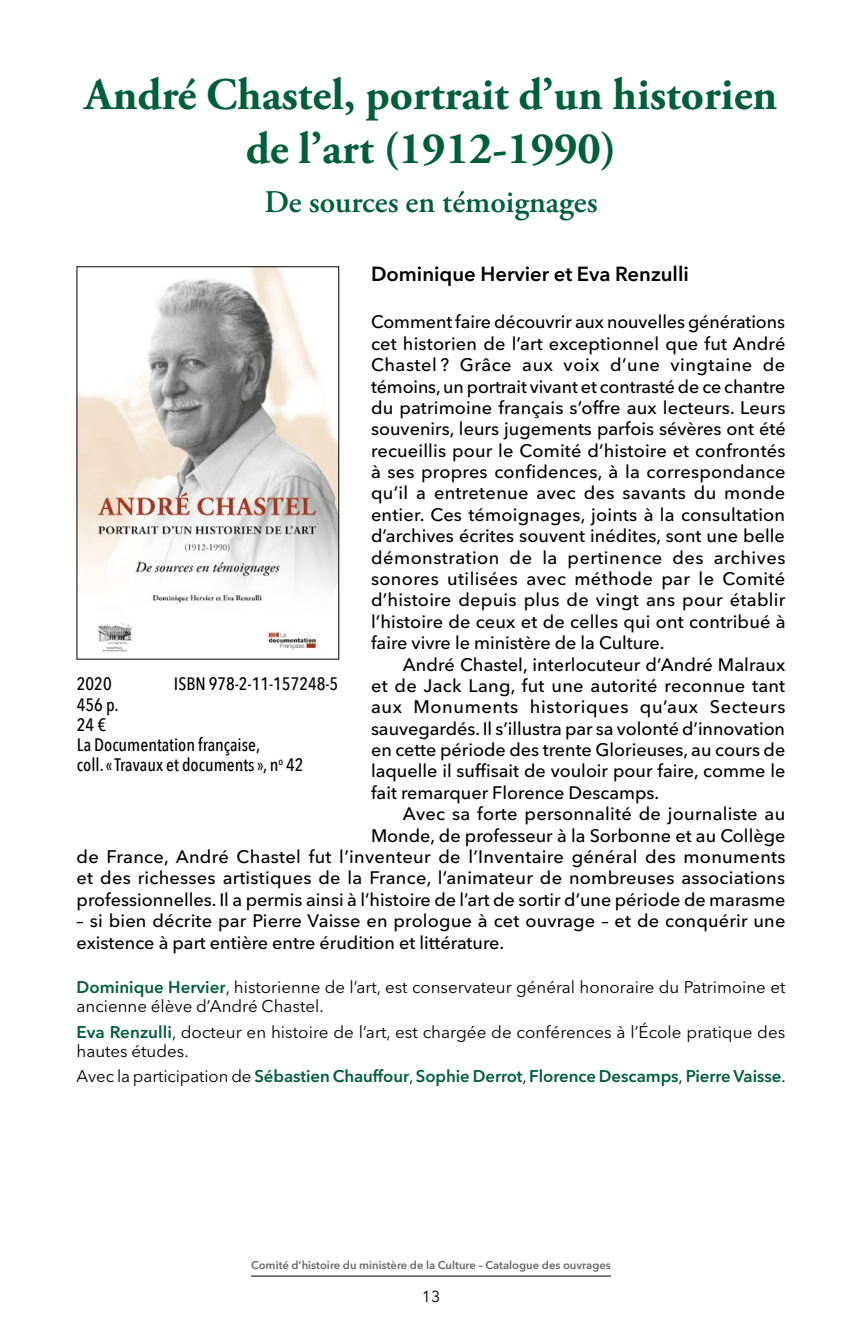
<style>
.page{position:relative;width:862px;height:1340px;background:#fff}
.page>*{position:absolute;margin:0;border:0;box-sizing:border-box;transform-origin:0 0}
._01-Titre{font:700 45px/54px "Adobe Garamond Pro";color:#005f3b;text-align:center}
._01-Titre-2{font:600 31.5px "Adobe Garamond Pro";color:#005f3b}
._02-Auteur{font:600 20.25px "Avenir Next LT Pro";color:#000}
._03-Résumé{font:500 18px/21.4px "Avenir Next LT Pro";color:#000;text-align:justify}
._03-Résumé-Début{font:500 18px/21.4px "Avenir Next LT Pro";letter-spacing:.005em;color:#000;text-align:justify}
._05-ref{font:500 18px "Avenir Next Condensed";color:#000}
._04-Auteurs_réf{font:16.88px/19.1px "Avenir Next LT Pro";color:#000}
._04-Auteurs_ref_suite{font:16.88px/19.1px "Avenir Next LT Pro";letter-spacing:.005em;color:#000}
._04-Auteurs_ref_suite-2{font:600 16.88px "Avenir Next LT Pro";letter-spacing:-.005em;color:#005f3b}
.t1{font:15.75px "Avenir Next LT Pro";color:#000}
.t2{font:600 11.25px "Avenir Next LT Pro";color:#686868}
.s1{font-weight:600;color:#005f3b}
.s2{font-weight:400;color:#000}
</style>
<div class="page">
<hr style="left:251px;top:1275px;width:359px;height:1px;background:#000">
<img style="left:79px;top:268px;width:258px;height:384px">
<p class="_01-Titre" style="left:85px;top:69px;width:693px">André Chastel, portrait d’un historien de l’art (1912-1990)</p>
<p class="_01-Titre-2" style="left:264px;top:184px;width:334px">De sources en témoignages</p>
<p class="_02-Auteur" style="left:371px;top:262px;width:319px">Dominique Hervier et Eva Renzulli</p>
<p class="_03-Résumé-Début" style="left:371px;top:311px;width:416px">Comment faire découvrir aux nouvelles générations cet historien de l’art exceptionnel que fut André Chastel ? Grâce aux voix d’une vingtaine de témoins, un portrait vivant et contrasté de ce chantre du patrimoine français s’offre aux lecteurs. Leurs souvenirs, leurs jugements parfois sévères ont été recueillis pour le Comité d’histoire et confrontés à ses propres confidences, à la correspondance qu’il a entretenue avec des savants du monde entier. Ces témoignages, joints à la consultation d’archives écrites souvent inédites, sont une belle démonstration de la pertinence des archives sonores utilisées avec méthode par le Comité d’histoire depuis plus de vingt ans pour établir l’histoire de ceux et de celles qui ont contribué à faire vivre le ministère de la Culture.</p>
<p class="_03-Résumé" style="left:371px;top:653px;width:416px;text-indent:32px">André Chastel, interlocuteur d’André Malraux et de Jack Lang, fut une autorité reconnue tant aux Monuments historiques qu’aux Secteurs sauvegardés. Il s’illustra par sa volonté d’innovation en cette période des trente Glorieuses, au cours de laquelle il suffisait de vouloir pour faire, comme le fait remarquer Florence Descamps.</p>
<p class="_03-Résumé" style="left:77px;top:803px;width:710px;text-align:right">Avec sa forte personnalité de journaliste au<br>Monde, de professeur à la Sorbonne et au Collège<br>de France, André Chastel fut l’inventeur de l’Inventaire général des monuments et des richesses artistiques de la France, l’animateur de nombreuses associations professionnelles. Il a permis ainsi à l’histoire de l’art de sortir d’une période de marasme</p>
<p class="_03-Résumé" style="left:77px;top:910px;width:710px">– si bien décrite par Pierre Vaisse en prologue à cet ouvrage – et de conquérir une existence à part entière entre érudition et littérature.</p>
<p class="_04-Auteurs_réf" style="left:77px;top:977px;width:709px"><span class="s1">Dominique Hervier</span>, historienne de l’art, est conservateur général honoraire du Patrimoine et ancienne élève d’André Chastel.</p>
<p class="_04-Auteurs_ref_suite" style="left:77px;top:1022px;width:710px"><span class="s1">Eva Renzulli</span>, docteur en histoire de l’art, est chargée de conférences à l’École pratique des hautes études.</p>
<p class="_04-Auteurs_ref_suite-2" style="left:77px;top:1066px;width:710px"><span class="s2">Avec la participation de</span> Sébastien Chauffour<span class="s2">,</span> Sophie Derrot<span class="s2">,</span> Florence Descamps<span class="s2">,</span> Pierre Vaisse<span class="s2">.</span></p>
<p class="_05-ref" style="left:77px;top:673px;width:36px">2020</p>
<p class="_05-ref" style="left:174px;top:673px;width:166px">ISBN 978-2-11-157248-5</p>
<p class="_05-ref" style="left:77px;top:693px;width:43px">456 p.</p>
<p class="_05-ref" style="left:77px;top:713px;width:31px">24€</p>
<p class="_05-ref" style="left:77px;top:734px;width:185px">La Documentation française,</p>
<p class="_05-ref" style="left:77px;top:754px;width:228px">coll. «Travaux et documents», n<sup>o</sup> 42</p>
<p class="t2" style="left:251px;top:1258px;width:361px">Comité d’histoire du ministère de la Culture – Catalogue des ouvrages</p>
<p class="t1" style="left:421px;top:1287px;width:20px">13</p>
</div>
